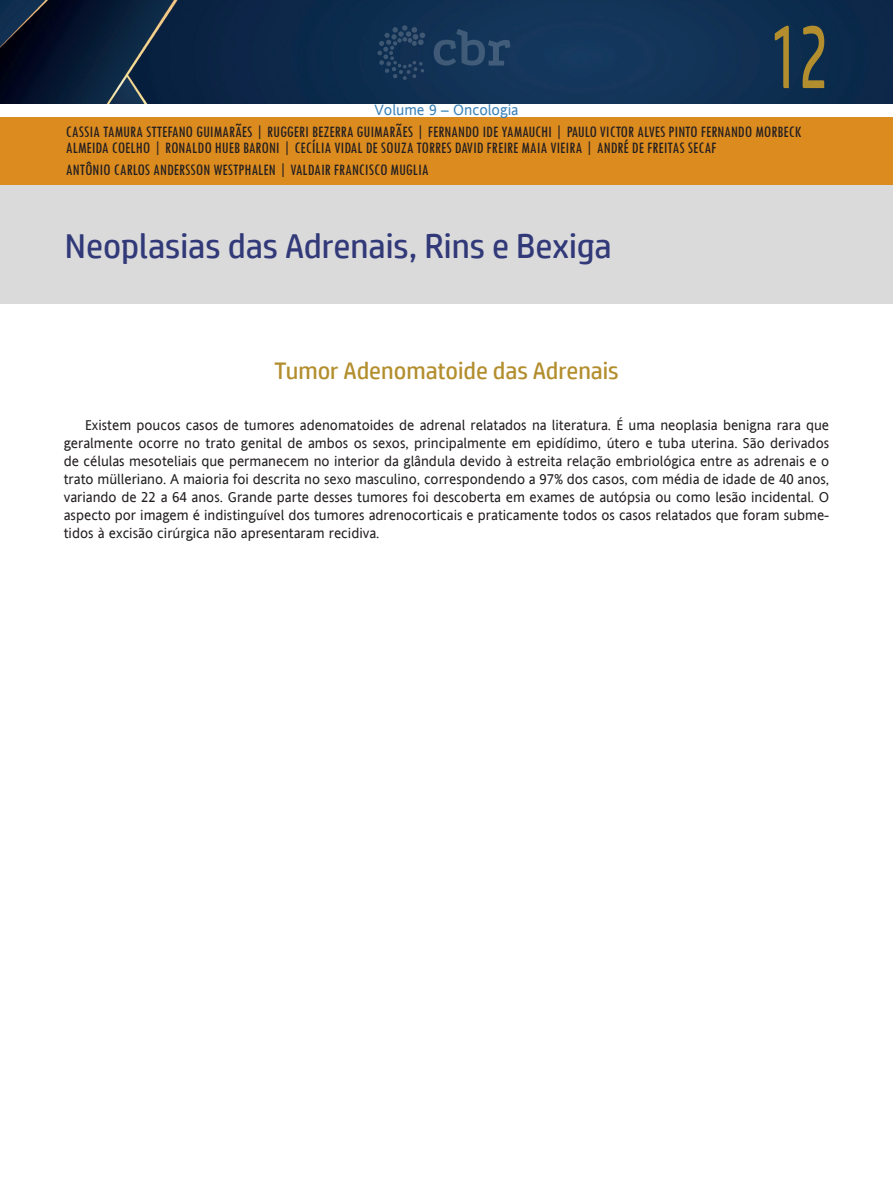
<style>
.page{position:relative;width:893px;height:1191px;background:#fff}
.page>*{position:absolute;margin:0;border:0;box-sizing:border-box;transform-origin:0 0}
.numero_capitulo{font:90px "HP Simplified";color:#b38e2e;scale:.6 1}
.Default{font:34.5px "HP Simplified";color:#313978}
.peso_02{font:24px "HP Simplified";color:#b38e2e}
.autores{font:condensed 16.5px/16.5px "Tw Cen";color:#231f20}
.t1{font:15px "Andale Sansfor VST";color:#3981b6}
.t2{font:14.25px/18px "Andale Sansfor VST";color:#231f20;text-align:justify}
</style>
<div class="page">
<img style="left:0;top:0;width:893px;height:103px">
<div style="left:0;top:117px;width:893px;height:68px;background:#dc8b1f"></div>
<div style="left:0;top:186px;width:893px;height:118px;background:#dadadb"></div>
<svg style="left:434px;top:29px;width:76px;height:37px;background:#224263"></svg>
<svg style="left:377px;top:25px;width:48px;height:55px;background:#1a3859"></svg>
<p class="numero_capitulo" style="left:770px;top:5px;width:98px">12</p>
<p class="autores" style="left:66px;top:123px;width:737px">CASSIA TAMURA STTEFANO GUIMARÃES | RUGGERI BEZERRA GUIMARÃES | FERNANDO IDE YAMAUCHI | PAULO VICTOR ALVES PINTO FERNANDO MORBECK<br>ALMEIDA COELHO | RONALDO HUEB BARONI | CECÍLIA VIDAL DE SOUZA TORRES DAVID FREIRE MAIA VIEIRA | ANDRÉ DE FREITAS SECAF</p>
<p class="autores" style="left:66px;top:161px;width:364px">ANTÔNIO CARLOS ANDERSSON WESTPHALEN | VALDAIR FRANCISCO MUGLIA</p>
<p class="t1" style="left:374px;top:100px;width:145px">Volume 9 – Oncologia</p>
<p class="Default" style="left:65px;top:227px;width:548px">Neoplasias das Adrenais, Rins e Bexiga</p>
<p class="peso_02" style="left:274px;top:357px;width:346px">Tumor Adenomatoide das Adrenais</p>
<p class="t2" style="left:64px;top:416px;width:767px;text-indent:21px">Existem poucos casos de tumores adenomatoides de adrenal relatados na literatura. É uma neoplasia benigna rara que geralmente ocorre no trato genital de ambos os sexos, principalmente em epidídimo, útero e tuba uterina. São derivados de células mesoteliais que permanecem no interior da glândula devido à estreita relação embriológica entre as adrenais e o trato mülleriano. A maioria foi descrita no sexo masculino, correspondendo a 97% dos casos, com média de idade de 40 anos, variando de 22 a 64 anos. Grande parte desses tumores foi descoberta em exames de autópsia ou como lesão incidental. O aspecto por imagem é indistinguível dos tumores adrenocorticais e praticamente todos os casos relatados que foram subme&shy;tidos à excisão cirúrgica não apresentaram recidiva.</p>
</div>
